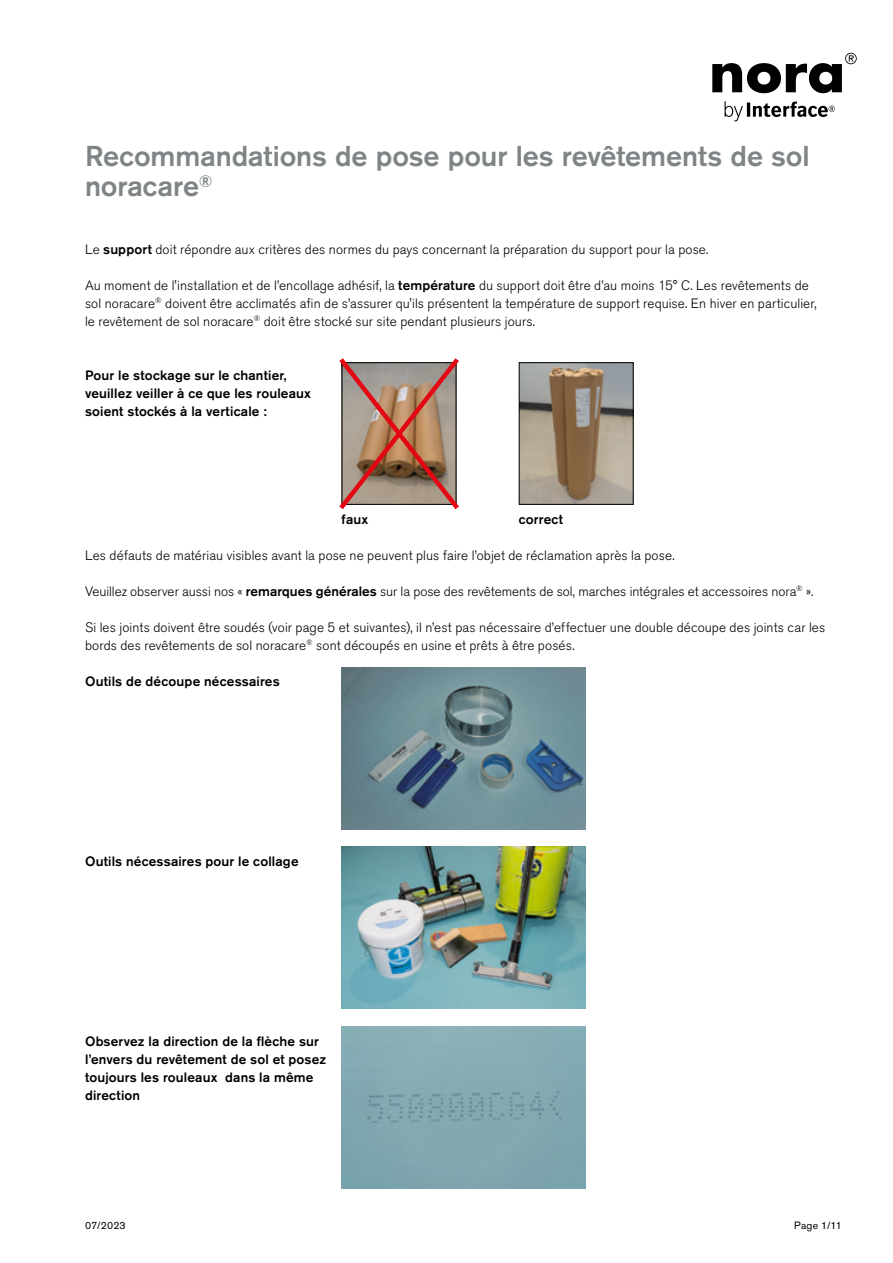
<style>
.page{position:relative;width:893px;height:1263px;background:#fff}
.page>*{position:absolute;margin:0;border:0;box-sizing:border-box;transform-origin:0 0}
.t1{font:500 28.5px/30px "Akzidenz Grotesk Pro";letter-spacing:-.005em;color:#7f8486}
.t2{font:300 13.5px/18px "Akzidenz Grotesk Pro";letter-spacing:.005em;color:#000}
.t3{font:500 13.5px/18px "Akzidenz Grotesk Pro";letter-spacing:.01em;color:#000}
.t4{font:10.5px "Akzidenz Grotesk Pro";letter-spacing:.02em;color:#000}
.s1{font-weight:500}
</style>
<div class="page">
<svg style="left:712px;top:53px;width:145px;height:40px"></svg>
<svg style="left:725px;top:101px;width:110px;height:20px"></svg>
<img style="left:521px;top:364px;width:111px;height:139px">
<div style="left:519px;top:362px;width:115px;height:143px;border:1px solid #000"></div>
<img style="left:342px;top:667px;width:243px;height:162px">
<img style="left:342px;top:847px;width:243px;height:162px">
<img style="left:342px;top:1027px;width:243px;height:162px">
<svg style="left:339px;top:358px;width:120px;height:152px;background:#ad8878"></svg>
<h1 class="t1" style="left:85px;top:140px;width:726px">Recommandations de pose pour les revêtements de sol noracare<sup>®</sup></h1>
<p class="t2" style="left:85px;top:240px;width:625px">Le <span class="s1">support</span> doit répondre aux critères des normes du pays concernant la préparation du support pour la pose.</p>
<p class="t2" style="left:85px;top:276px;width:733px">Au moment de l'installation et de l’encollage adhésif, la <span class="s1">température</span> du support doit être d’au moins 15° C. Les revêtements de sol noracare<sup>®</sup> doivent être acclimatés afin de s’assurer qu'ils présentent la température de support requise. En hiver en particulier, le revêtement de sol noracare<sup>®</sup> doit être stocké sur site pendant plusieurs jours.</p>
<p class="t3" style="left:85px;top:366px;width:227px">Pour le stockage sur le chantier, veuillez veiller à ce que les rouleaux soient stockés à la verticale :</p>
<p class="t3" style="left:342px;top:510px;width:28px">faux</p>
<p class="t3" style="left:519px;top:510px;width:46px">correct</p>
<p class="t2" style="left:85px;top:546px;width:591px">Les défauts de matériau visibles avant la pose ne peuvent plus faire l’objet de réclamation après la pose.</p>
<p class="t2" style="left:85px;top:582px;width:730px">Veuillez observer aussi nos « <span class="s1">remarques générales</span> sur la pose des revêtements de sol, marches intégrales et accessoires nora<sup>®</sup> ».</p>
<p class="t2" style="left:85px;top:618px;width:742px">Si les joints doivent être soudés (voir page 5 et suivantes), il n’est pas nécessaire d’effectuer une double découpe des joints car les bords des revêtements de sol noracare<sup>®</sup> sont découpés en usine et prêts à être posés.</p>
<p class="t3" style="left:85px;top:672px;width:196px">Outils de découpe nécessaires</p>
<p class="t3" style="left:85px;top:852px;width:215px">Outils nécessaires pour le collage</p>
<p class="t3" style="left:85px;top:1032px;width:243px">Observez la direction de la flèche sur l’envers du revêtement de sol et posez toujours les rouleaux dans la même direction</p>
<p class="t4" style="left:85px;top:1219px;width:42px">07/2023</p>
<p class="t4" style="left:794px;top:1219px;width:49px">Page 1/11</p>
</div>
